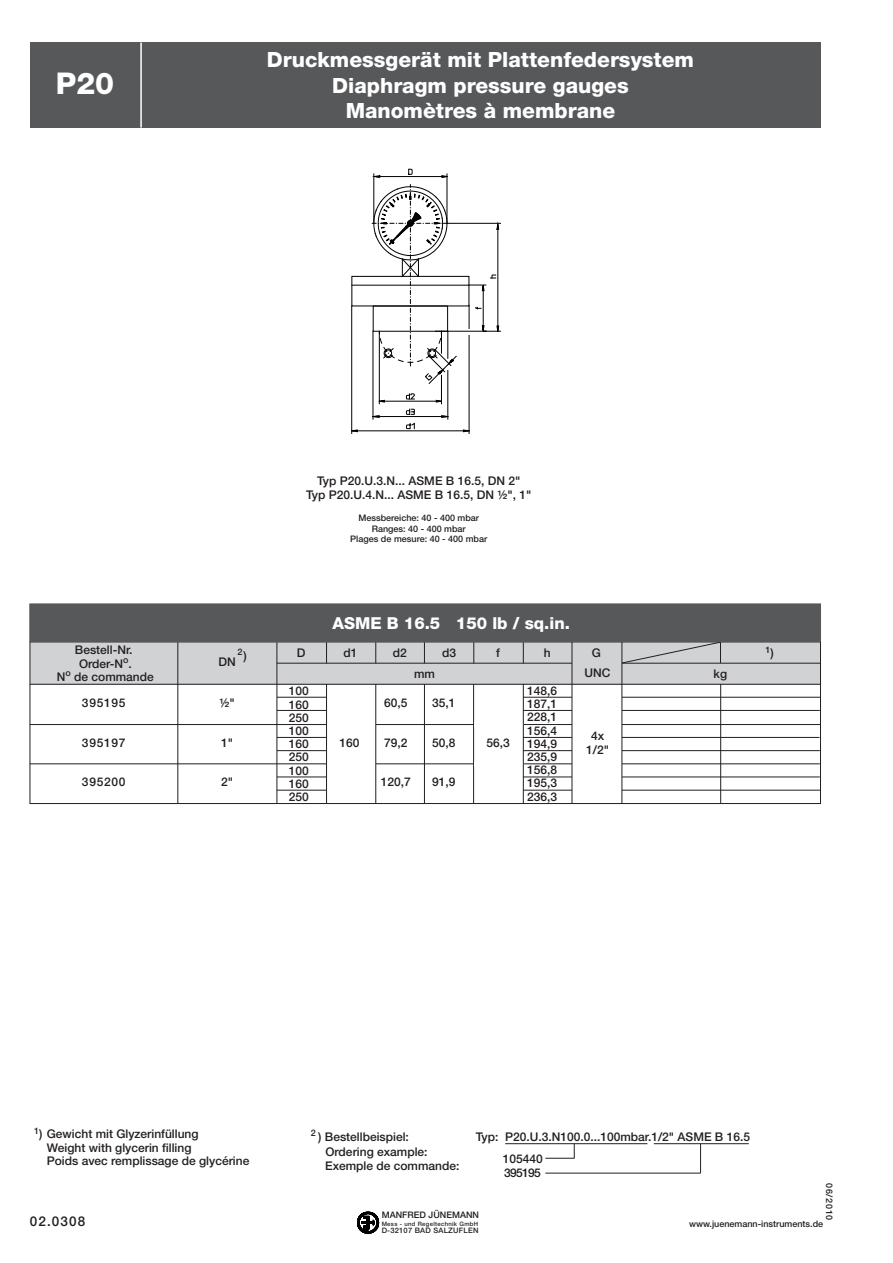
<style>
.page{position:relative;width:893px;height:1263px;background:#fff}
.page>*{position:absolute;margin:0;border:0;box-sizing:border-box;transform-origin:0 0}
.t1{font:800 30px "Helvetica Neue LT Std";color:#fff}
.t2{font:800 21px/25.2px "Helvetica Neue LT Std";color:#fff;text-align:center}
.t3{font:800 16.5px "Helvetica Neue LT Std";color:#fff}
.t4{font:500 13.5px "Helvetica Neue LT Std";letter-spacing:.085em;color:#231f20}
.t5{font:500 12px/13.2px "Helvetica Neue LT Std";color:#231f20;text-align:center}
.t6{font:500 12px/14.4px "Helvetica Neue LT Std";letter-spacing:-.03em;color:#231f20}
.t7{font:500 9px/10.8px "Helvetica Neue LT Std";color:#231f20;text-align:center}
.t8{font:500 7.5px "Helvetica Neue LT Std";letter-spacing:.03em;color:#231f20}
.t9{font:500 6px "Helvetica Neue LT Std";letter-spacing:.05em;color:#231f20}
.s1{font-size:12px}
</style>
<div class="page">
<svg style="left:357px;top:1212px;width:22px;height:22px"></svg>
<hr style="left:505px;top:1143px;width:142px;height:1px;background:#231f20">
<hr style="left:654px;top:1143px;width:95px;height:1px;background:#231f20">
<svg style="left:700px;top:1144px;width:1px;height:29px"></svg>
<svg style="left:545px;top:1144px;width:30px;height:15px"></svg>
<hr style="left:545px;top:1173px;width:156px;height:1px;background:#231f20">
<div style="left:30px;top:43px;width:791px;height:85px;background:#57585a"></div>
<hr style="left:140px;top:43px;width:2px;height:85px;background:#fff">
<hr style="left:469px;top:335px;width:1px;height:98px;background:#000">
<hr style="left:351px;top:306px;width:1px;height:127px;background:#000">
<svg style="left:351px;top:169px;width:150px;height:263px"></svg>
<div style="left:30px;top:642px;width:791px;height:43px;background:#d1d2d4"></div>
<hr style="left:30px;top:710px;width:790px;height:1px;background:#231f20">
<hr style="left:277px;top:663px;width:544px;height:1px;background:#231f20">
<hr style="left:30px;top:684px;width:791px;height:1px;background:#231f20">
<hr style="left:30px;top:724px;width:790px;height:1px;background:#231f20">
<hr style="left:30px;top:737px;width:789px;height:1px;background:#231f20">
<hr style="left:30px;top:750px;width:790px;height:1px;background:#231f20">
<svg style="left:473px;top:643px;width:1px;height:20px"></svg>
<svg style="left:523px;top:643px;width:1px;height:20px"></svg>
<svg style="left:326px;top:643px;width:1px;height:20px"></svg>
<svg style="left:375px;top:643px;width:1px;height:20px"></svg>
<svg style="left:424px;top:643px;width:1px;height:20px"></svg>
<hr style="left:30px;top:697px;width:790px;height:1px;background:#231f20">
<hr style="left:30px;top:763px;width:790px;height:1px;background:#231f20">
<hr style="left:30px;top:777px;width:790px;height:1px;background:#231f20">
<hr style="left:30px;top:790px;width:790px;height:1px;background:#231f20">
<hr style="left:720px;top:684px;width:1px;height:119px;background:#231f20">
<div style="left:30px;top:695px;width:247px;height:22px;background:#fff"></div>
<div style="left:30px;top:736px;width:247px;height:18px;background:#fff"></div>
<div style="left:30px;top:775px;width:247px;height:18px;background:#fff"></div>
<hr style="left:178px;top:642px;width:1px;height:161px;background:#231f20">
<div style="left:326px;top:694px;width:197px;height:20px;background:#fff"></div>
<div style="left:326px;top:734px;width:197px;height:21px;background:#fff"></div>
<div style="left:326px;top:773px;width:197px;height:23px;background:#fff"></div>
<hr style="left:473px;top:684px;width:1px;height:119px;background:#231f20">
<hr style="left:424px;top:684px;width:1px;height:119px;background:#231f20">
<hr style="left:277px;top:642px;width:1px;height:161px;background:#231f20">
<svg style="left:621px;top:643px;width:100px;height:20px"></svg>
<div style="left:572px;top:695px;width:50px;height:96px;background:#fff"></div>
<hr style="left:474px;top:722px;width:49px;height:4px;background:#fff">
<div style="left:327px;top:722px;width:49px;height:5px;background:#fff"></div>
<hr style="left:474px;top:762px;width:49px;height:4px;background:#fff">
<div style="left:327px;top:762px;width:49px;height:5px;background:#fff"></div>
<hr style="left:523px;top:684px;width:1px;height:119px;background:#231f20">
<hr style="left:375px;top:684px;width:1px;height:119px;background:#231f20">
<hr style="left:326px;top:684px;width:1px;height:119px;background:#231f20">
<div style="left:572px;top:661px;width:50px;height:5px;background:#d1d2d4"></div>
<hr style="left:30px;top:642px;width:791px;height:1px;background:#231f20">
<div style="left:30px;top:604px;width:791px;height:38px;background:#57585a"></div>
<hr style="left:622px;top:642px;width:1px;height:161px;background:#231f20">
<hr style="left:572px;top:642px;width:1px;height:161px;background:#231f20">
<h1 class="t1" style="left:56px;top:65px;width:60px">P20</h1>
<h2 class="t2" style="left:267px;top:47px;width:429px">Druckmessgerät mit Plattenfedersystem<br>Diaphragm pressure gauges<br>Manomètres à membrane</h2>
<p class="t5" style="left:57px;top:643px;width:98px">Bestell-Nr.<br>Order-N<sup>o</sup>.<br>N<sup>o</sup> de commande</p>
<p class="t5" style="left:82px;top:696px;width:45px">395195</p>
<p class="t5" style="left:82px;top:736px;width:45px">395197</p>
<p class="t5" style="left:82px;top:775px;width:45px">395200</p>
<p class="t7" style="left:237px;top:647px;width:11px">2 <span class="s1">)</span></p>
<p class="t5" style="left:218px;top:655px;width:19px">DN</p>
<p class="t5" style="left:219px;top:696px;width:17px">½"</p>
<p class="t5" style="left:221px;top:736px;width:13px">1"</p>
<p class="t5" style="left:221px;top:775px;width:13px">2"</p>
<p class="t5" style="left:306px;top:473px;width:227px;line-height:14.4px">Typ P20.U.3.N... ASME B 16.5, DN 2"<br>Typ P20.U.4.N... ASME B 16.5, DN ½", 1"</p>
<p class="t7" style="left:350px;top:512px;width:138px">Messbereiche: 40 - 400 mbar<br>Ranges: 40 - 400 mbar<br>Plages de mesure: 40 - 400 mbar</p>
<h3 class="t3" style="left:332px;top:613px;width:239px">ASME B 16.5 150 lb / sq.in.</h3>
<p class="t7" style="left:765px;top:644px;width:7px">1</p>
<p class="t5" style="left:297px;top:646px;width:10px">D</p>
<p class="t5" style="left:343px;top:646px;width:16px">d1</p>
<p class="t5" style="left:393px;top:646px;width:16px">d2</p>
<p class="t5" style="left:496px;top:646px;width:5px">f</p>
<p class="t5" style="left:770px;top:646px;width:5px">)</p>
<p class="t5" style="left:527px;top:684px;width:32px;text-align:justify">148,6<br>187,1<br>228,1<br>156,4<br>194,9<br>235,9<br>156,8<br>195,3<br>236,3</p>
<p class="t5" style="left:592px;top:646px;width:11px">G</p>
<p class="t5" style="left:442px;top:646px;width:16px">d3</p>
<p class="t5" style="left:544px;top:646px;width:8px">h</p>
<p class="t5" style="left:584px;top:666px;width:27px">UNC</p>
<p class="t5" style="left:414px;top:667px;width:22px">mm</p>
<p class="t5" style="left:714px;top:667px;width:15px">kg</p>
<p class="t5" style="left:289px;top:684px;width:22px;text-align:justify">100<br>160<br>250<br>100<br>160<br>250<br>100<br>160<br>250</p>
<p class="t5" style="left:384px;top:696px;width:25px">60,5</p>
<p class="t5" style="left:384px;top:736px;width:25px">79,2</p>
<p class="t5" style="left:381px;top:775px;width:32px">120,7</p>
<p class="t5" style="left:432px;top:696px;width:25px">35,1</p>
<p class="t5" style="left:432px;top:736px;width:25px">50,8</p>
<p class="t5" style="left:432px;top:775px;width:25px">91,9</p>
<p class="t5" style="left:586px;top:729px;width:24px">4x<br>1/2"</p>
<p class="t5" style="left:339px;top:736px;width:22px">160</p>
<p class="t5" style="left:486px;top:736px;width:25px">56,3</p>
<p class="t5" style="left:47px;top:1127px;width:204px;text-align:left;text-indent:-13px"><sup>1</sup>) Gewicht mit Glyzerinfüllung<br>Weight with glycerin filling<br>Poids avec remplissage de glycérine</p>
<p class="t5" style="left:311px;top:1130px;width:100px"><sup>2</sup> ) Bestellbeispiel:</p>
<p class="t5" style="left:476px;top:1130px;width:276px">Typ: P20.U.3.N100.0...100mbar.1/2" ASME B 16.5</p>
<p class="t5" style="left:325px;top:1144px;width:136px;line-height:14.4px;text-align:left">Ordering example:<br>Exemple de commande:</p>
<p class="t6" style="left:503px;top:1151px;width:42px">105440<br>395195</p>
<p class="t4" style="left:30px;top:1213px;width:57px">02.0308</p>
<p class="t7" style="left:382px;top:1210px;width:99px">MANFRED JÜNEMANN</p>
<p class="t9" style="left:382px;top:1220px;width:98px">Mess - und Regeltechnik GmbH</p>
<p class="t8" style="left:382px;top:1226px;width:98px">D-32107 BAD SALZUFLEN</p>
<p class="t7" style="left:835px;top:1183px;width:39px;rotate:90deg">06/2010</p>
<p class="t7" style="left:689px;top:1218px;width:136px">www.juenemann-instruments.de</p>
</div>
